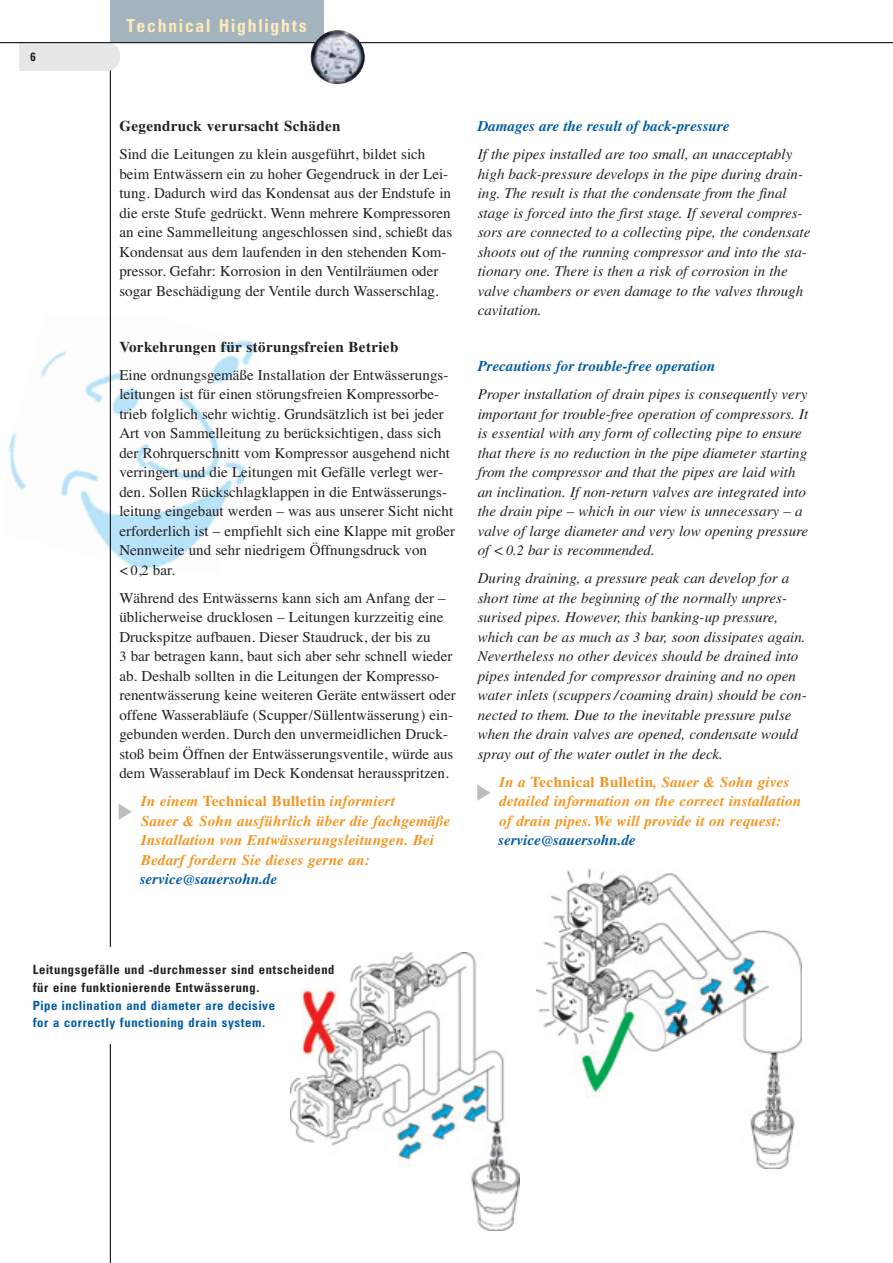
<style>
.page{position:relative;width:893px;height:1263px;background:#fff}
.page>*{position:absolute;margin:0;border:0;box-sizing:border-box;transform-origin:0 0}
.t1{font:700 condensed 18px "Zurich BT";letter-spacing:.1em;color:#feeaba}
.t2{font:15px/19.5px "Times";color:#231f20}
.t3{font:italic 15px/19.5px "Times";color:#231f20}
.t4{font:italic 700 15px/19.5px "Times";letter-spacing:.015em;color:#f7931d}
.t5{font:italic 700 15px "Times";color:#015ba4}
.t6{font:700 15px "Times";letter-spacing:.025em;color:#231f20}
.t7{font:700 condensed 12.75px/17.7px "Zurich BT";letter-spacing:.05em;color:#231f20}
.t8{font:700 condensed 12.75px/17.7px "Zurich BT";letter-spacing:.05em;color:#015ba4}
.t9{font:700 condensed 12px "Zurich BT";color:#231f20}
.s1{font-size:14.25px}
.s2{font-style:normal}
</style>
<div class="page">
<img style="left:8px;top:316px;width:248px;height:258px">
<hr style="left:110px;top:58px;width:1px;height:1205px;background:#231f20">
<div style="left:97px;top:43px;width:23px;height:27px;background:#e6e7e9;border-radius:50%"></div>
<div style="left:19px;top:43px;width:91px;height:27px;background:#e6e7e9"></div>
<div style="left:110px;top:0;width:213px;height:43px;background:#a3b4be"></div>
<hr style="left:0;top:42px;width:892px;height:1px;background:#231f20">
<img style="left:309px;top:30px;width:56px;height:55px">
<img style="left:290px;top:952px;width:229px;height:279px">
<img style="left:537px;top:870px;width:264px;height:298px">
<div style="left:92px;top:948px;width:42px;height:96px;background:#fff"></div>
<svg style="left:119px;top:804px;width:13px;height:16px"></svg>
<svg style="left:477px;top:785px;width:13px;height:16px"></svg>
<p class="t9" style="left:30px;top:52px;width:7px">6</p>
<p class="t1" style="left:126px;top:19px;width:182px">Technical Highlights</p>
<p class="t6" style="left:119px;top:121px;width:223px">Gegendruck verursacht Schäden</p>
<p class="t2" style="left:119px;top:146px;width:334px">Sind die Leitungen zu klein ausgeführt, bildet sich beim Entwässern ein zu hoher Gegendruck in der Lei&shy;tung. Dadurch wird das Kondensat aus der Endstufe in die erste Stufe gedrückt. Wenn mehrere Kompressoren an eine Sammelleitung angeschlossen sind, schießt das Kondensat aus dem laufenden in den stehenden Kom&shy;pressor. Gefahr: Korrosion in den Ventilräumen oder sogar Beschädigung der Ventile durch Wasserschlag.</p>
<p class="t6" style="left:119px;top:341px;width:280px">Vorkehrungen für störungsfreien Betrieb</p>
<p class="t2" style="left:119px;top:366px;width:337px">Eine ordnungsgemäße Installation der Entwässerungs&shy;leitungen ist für einen störungsfreien Kompressorbe&shy;trieb folglich sehr wichtig. Grundsätzlich ist bei jeder Art von Sammelleitung zu berücksichtigen, dass sich der Rohrquerschnitt vom Kompressor ausgehend nicht verringert und die Leitungen mit Gefälle verlegt wer&shy;den. Sollen Rückschlagklappen in die Entwässerungs&shy;leitung eingebaut werden – was aus unserer Sicht nicht erforderlich ist – empfiehlt sich eine Klappe mit großer Nennweite und sehr niedrigem Öffnungsdruck von<br>&lt; <span class="s1">0,2</span> bar.</p>
<p class="t2" style="left:119px;top:589px;width:338px">Während des Entwässerns kann sich am Anfang der – üblicherweise drucklosen – Leitungen kurzzeitig eine Druckspitze aufbauen. Dieser Staudruck, der bis zu<br><span class="s1">3</span> bar betragen kann, baut sich aber sehr schnell wieder ab. Deshalb sollten in die Leitungen der Kompresso&shy;renentwässerung keine weiteren Geräte entwässert oder offene Wasserabläufe (Scupper/Süllentwässerung) ein&shy;gebunden werden. Durch den unvermeidlichen Druck&shy;stoß beim Öffnen der Entwässerungsventile, würde aus dem Wasserablauf im Deck Kondensat herausspritzen.</p>
<p class="t4" style="left:141px;top:793px;width:311px">In einem <span class="s2">Technical Bulletin</span> informiert<br>Sauer &amp; Sohn ausführlich über die fachgemäße Installation von Entwässerungsleitungen. Bei Bedarf fordern Sie dieses gerne an:</p>
<p class="t5" style="left:140px;top:874px;width:139px">service@sauersohn.de</p>
<p class="t5" style="left:478px;top:121px;width:253px">Damages are the result of back-pressure</p>
<p class="t3" style="left:478px;top:146px;width:334px">If the pipes installed are too small, an unacceptably high back-pressure develops in the pipe during drain&shy;ing. The result is that the condensate from the final stage is forced into the first stage. If several compres&shy;sors are connected to a collecting pipe, the condensate shoots out of the running compressor and into the sta&shy;tionary one. There is then a risk of corrosion in the valve chambers or even damage to the valves through cavitation.</p>
<p class="t5" style="left:478px;top:361px;width:239px">Precautions for trouble-free operation</p>
<p class="t3" style="left:478px;top:386px;width:332px">Proper installation of drain pipes is consequently very important for trouble-free operation of compressors. It is essential with any form of collecting pipe to ensure that there is no reduction in the pipe diameter starting from the compressor and that the pipes are laid with an inclination. If non-return valves are integrated into the drain pipe – which in our view is unnecessary – a valve of large diameter and very low opening pressure of &lt; <span class="s1">0.2</span> bar is recommended.</p>
<p class="t3" style="left:478px;top:570px;width:330px">During draining, a pressure peak can develop for a short time at the beginning of the normally unpres&shy;surised pipes. However, this banking-up pressure, which can be as much as <span class="s1">3</span> bar, soon dissipates again.<br>Nevertheless no other devices should be drained into pipes intended for compressor draining and no open water inlets (scuppers /coaming drain) should be con&shy;nected to them. Due to the inevitable pressure pulse when the drain valves are opened, condensate would spray out of the water outlet in the deck.</p>
<p class="t4" style="left:499px;top:773px;width:303px">In a <span class="s2">Technical Bulletin</span>, Sauer &amp; Sohn gives detailed information on the correct installation of drain pipes.We will provide it on request:</p>
<p class="t5" style="left:498px;top:835px;width:139px">service@sauersohn.de</p>
<p class="t7" style="left:33px;top:962px;width:303px">Leitungsgefälle und -durchmesser sind entscheidend für eine funktionierende Entwässerung.</p>
<p class="t8" style="left:33px;top:997px;width:243px">Pipe inclination and diameter are decisive for a correctly functioning drain system.</p>
</div>
